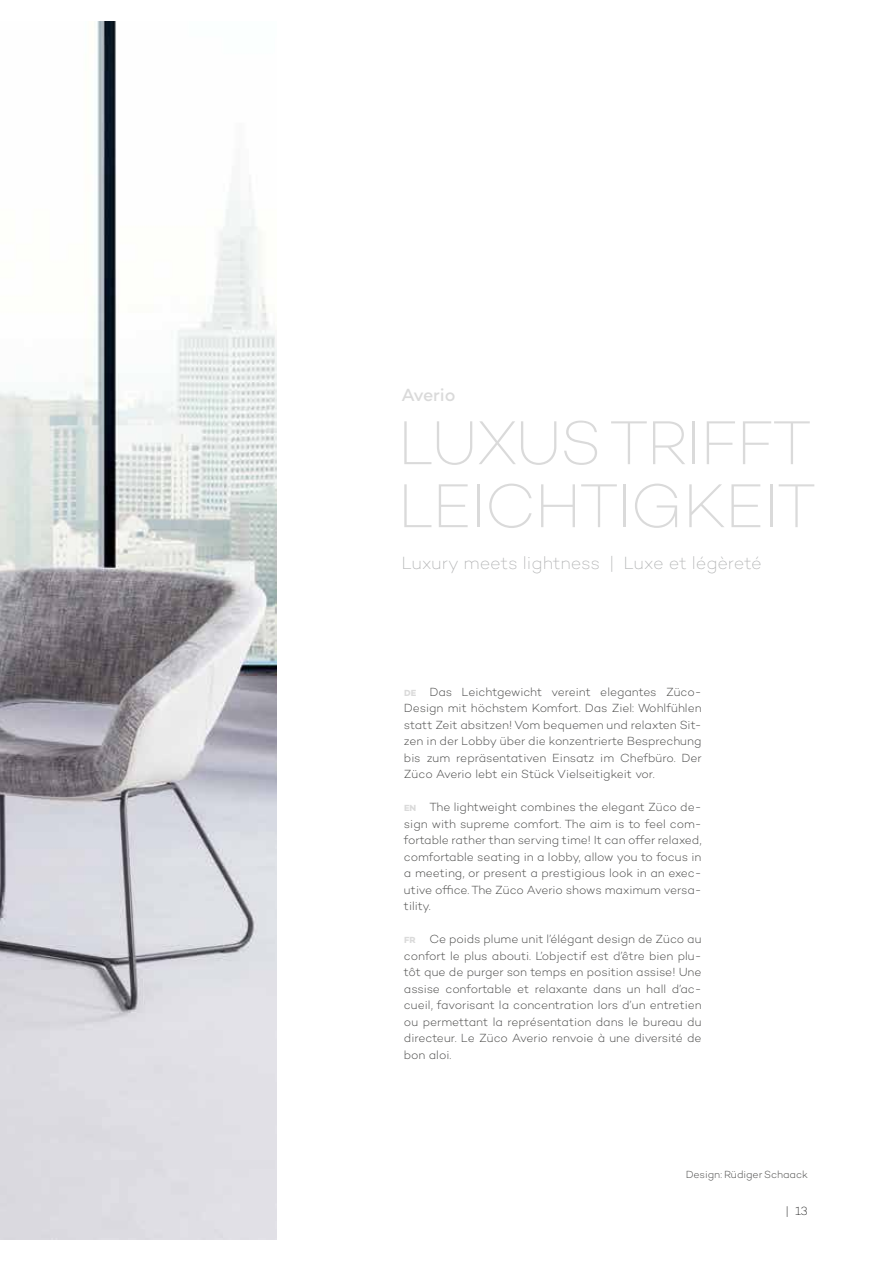
<style>
.page{position:relative;width:893px;height:1263px;background:#fff}
.page>*{position:absolute;margin:0;border:0;box-sizing:border-box;transform-origin:0 0}
.t1{font:200 63px/63px "Campton";letter-spacing:-.03em;color:#dadada}
.t2{font:200 18px "Campton";letter-spacing:-.005em;color:#b1b2b3}
.t3{font:500 18px "Campton";letter-spacing:-.01em;color:#dadada}
.t4{font:300 12px/16.5px "Campton";letter-spacing:-.01em;color:#494948;text-align:justify}
.t5{font:200 12px "Campton";color:#000}
.t6{font:300 10.5px "Campton";letter-spacing:-.005em;color:#494948}
.s1{font-weight:700;font-size:9px;color:#dadada}
</style>
<div class="page">
<img style="left:0;top:21px;width:276px;height:1218px">
<h2 class="t3" style="left:401px;top:384px;width:56px">Averio</h2>
<h1 class="t1" style="left:397px;top:410px;width:420px">LUXUS TRIFFT<br>LEICHTIGKEIT</h1>
<h2 class="t2" style="left:401px;top:552px;width:362px">Luxury meets lightness | Luxe et légèreté</h2>
<p class="t4" style="left:404px;top:683px;width:299px"><span class="s1">DE</span> Das Leichtgewicht vereint elegantes Züco-Design mit höchstem Komfort. Das Ziel: Wohlfühlen statt Zeit absitzen! Vom bequemen und relaxten Sit&shy;zen in der Lobby über die konzentrierte Besprechung bis zum repräsentativen Einsatz im Chefbüro. Der Züco Averio lebt ein Stück Vielseitigkeit vor.</p>
<p class="t4" style="left:404px;top:798px;width:299px"><span class="s1">EN</span> The lightweight combines the elegant Züco de&shy;sign with supreme comfort. The aim is to feel com&shy;fortable rather than serving time! It can offer relaxed, comfortable seating in a lobby, allow you to focus in a meeting, or present a prestigious look in an exec&shy;utive office. The Züco Averio shows maximum versa&shy;tility.</p>
<p class="t4" style="left:404px;top:930px;width:299px"><span class="s1">FR</span> Ce poids plume unit l’élégant design de Züco au confort le plus abouti. L’objectif est d’être bien plu&shy;tôt que de purger son temps en position assise! Une assise confortable et relaxante dans un hall d’ac&shy;cueil, favorisant la concentration lors d’un entretien ou permettant la représentation dans le bureau du directeur. Le Züco Averio renvoie à une diversité de bon aloi.</p>
<p class="t6" style="left:686px;top:1168px;width:124px">Design: Rüdiger Schaack</p>
<p class="t5" style="left:785px;top:1204px;width:24px">| 13</p>
</div>
